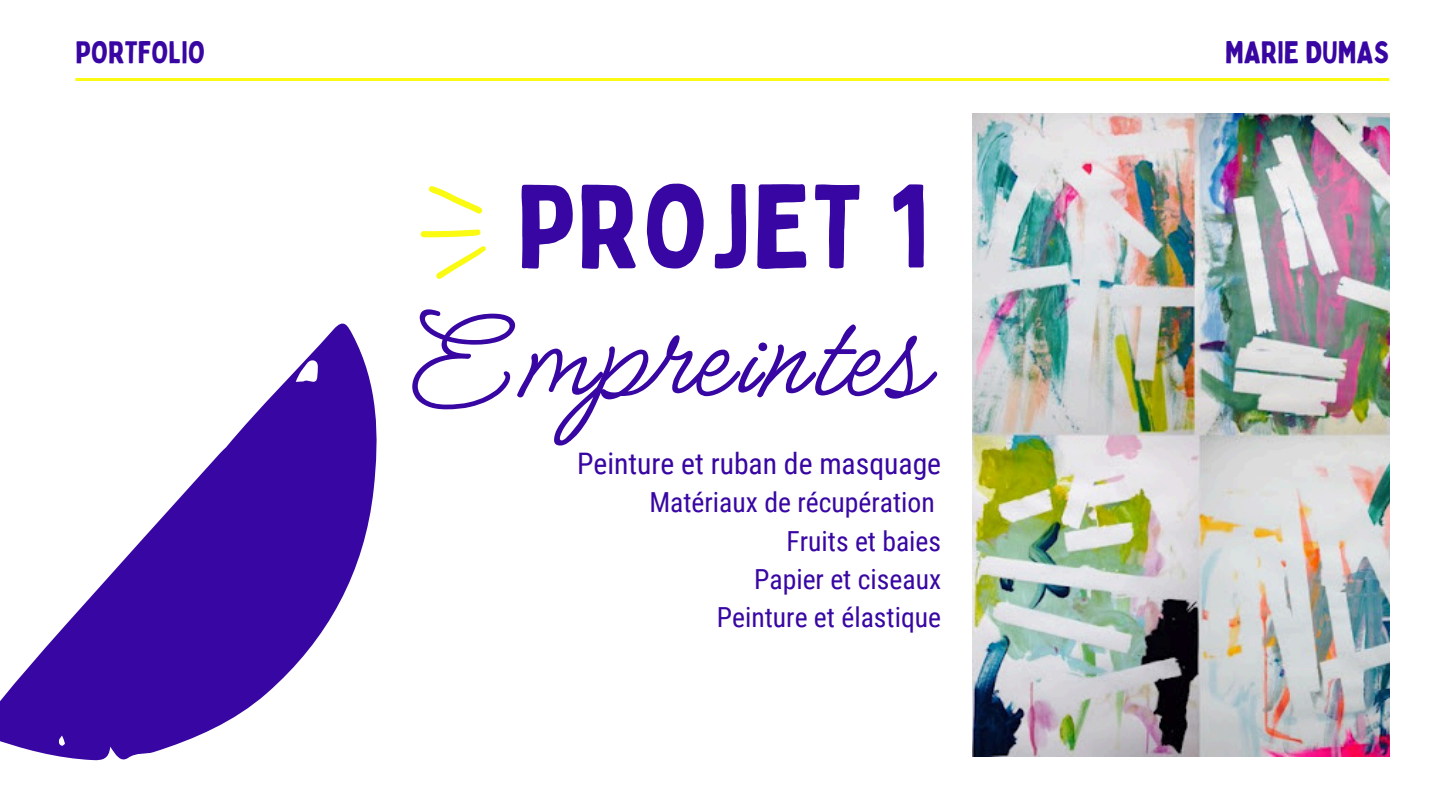
<style>
.page{position:relative;width:1440px;height:810px;background:#fff}
.page>*{position:absolute;margin:0;border:0;box-sizing:border-box;transform-origin:0 0}
.t1{font:138.2px "Meow Script";color:#3806a2}
.t2{font:116.5px "Bobby Jones";letter-spacing:.015em;color:#3806a2}
.t3{font:30.7px "Bobby Jones";color:#3806a2}
.t4{font:29.6px "Roboto Condensed";color:#3806a2}
.t5{font:27.7px "Roboto Condensed";color:#3806a2}
</style>
<div class="page">
<img style="left:972px;top:114px;width:417px;height:642px">
<hr style="left:75px;top:78px;width:1314px;height:3px;background:#fafa12">
<svg style="left:420px;top:186px;width:66px;height:93px"></svg>
<svg style="left:0;top:323px;width:377px;height:438px"></svg>
<p class="t3" style="left:75px;top:33px;width:131px">PORTFOLIO</p>
<h1 class="t3" style="left:1225px;top:33px;width:166px">MARIE DUMAS</h1>
<h3 class="t2" style="left:517px;top:153px;width:413px">PROJET 1</h3>
<h2 class="t1" style="left:401px;top:279px;width:524px">Empreintes</h2>
<p class="t4" style="left:577px;top:447px;width:366px">Peinture et ruban de masquage</p>
<p class="t5" style="left:649px;top:487px;width:287px">Matériaux de récupération</p>
<p class="t5" style="left:787px;top:525px;width:156px">Fruits et baies</p>
<p class="t5" style="left:754px;top:563px;width:189px">Papier et ciseaux</p>
<p class="t5" style="left:717px;top:601px;width:226px">Peinture et élastique</p>
</div>
